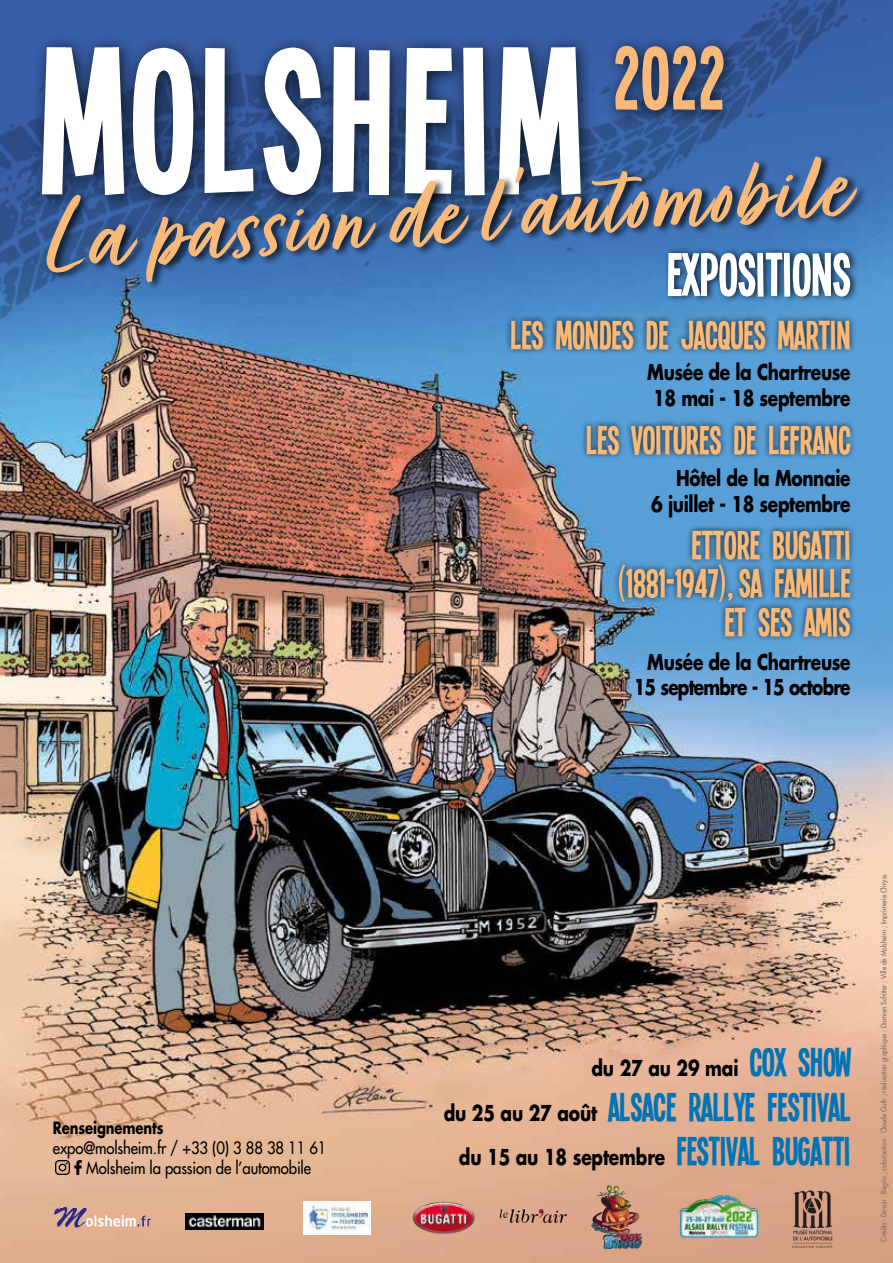
<style>
.page{position:relative;width:893px;height:1263px;background:#fff}
.page>*{position:absolute;margin:0;border:0;box-sizing:border-box;transform-origin:0 0}
.t1{font:222.9px "Single Sleeve";letter-spacing:.025em;color:#fff}
.t2{font:113.55px "Fave Script Bold Pro";color:#f9b979}
.t3{font:96.9px "Single Sleeve";color:#f9b979}
.t4{font:66px "Single Sleeve";color:#fff}
.t5{font:43.65px/38.4px "Single Sleeve";color:#f9b979;text-align:right}
.t6{font:43.65px "Single Sleeve";color:#0074b7}
.t7{font:700 21.3px/25.5px "Futura Std";letter-spacing:-.02em;color:#000;scale:.8 1}
.t8{font:700 21.3px/25.5px "Futura Std";letter-spacing:-.05em;color:#000;text-align:right;scale:.8 1}
.t9{font:500 16.65px/20px "Futura Std";letter-spacing:-.01em;color:#000;scale:.9 1}
.t10{font:700 16.65px "Futura Std";letter-spacing:-.01em;color:#000;scale:.8 1}
.t11{font:500 7.5px "Futura Std";letter-spacing:-.01em;color:#706f6f;scale:.9 1}
.s1{font-family:"Single Sleeve";font-weight:400;font-size:43.65px;color:#0074b7}
.s2{font-family:"Futura Std";font-weight:700;font-size:21.3px;color:#000}
</style>
<div class="page">
<img style="left:0;top:440px;width:893px;height:823px">
<img style="left:0;top:0;width:893px;height:440px">
<div style="left:504px;top:314px;width:353px;height:329px;background:#000;opacity:.75"></div>
<div style="left:664px;top:246px;width:196px;height:57px;background:#000;opacity:.75"></div>
<div style="left:29px;top:34px;width:570px;height:180px;background:#000;opacity:.75"></div>
<div style="left:45px;top:153px;width:824px;height:138px;background:#000;opacity:.75"></div>
<div style="left:604px;top:35px;width:135px;height:90px;background:#000;opacity:.75"></div>
<img style="left:793px;top:1190px;width:40px;height:58px">
<img style="left:678px;top:1194px;width:82px;height:44px">
<img style="left:406px;top:1198px;width:73px;height:42px">
<img style="left:47px;top:1198px;width:110px;height:39px">
<img style="left:304px;top:1201px;width:67px;height:33px">
<img style="left:186px;top:1214px;width:77px;height:15px">
<img style="left:499px;top:1207px;width:68px;height:18px">
<img style="left:585px;top:1183px;width:58px;height:66px">
<img style="left:55px;top:1160px;width:14px;height:14px">
<img style="left:71px;top:1160px;width:14px;height:14px">
<h3 class="t3" style="left:614px;top:23px;width:112px">2022</h3>
<h1 class="t1" style="left:41px;top:-6px;width:543px">MOLSHEIM</h1>
<h2 class="t2" style="left:42px;top:178px;width:806px;rotate:-4deg">La passion de l’automobile</h2>
<h3 class="t4" style="left:667px;top:237px;width:186px">EXPOSITIONS</h3>
<h3 class="t5" style="left:510px;top:315px;width:342px">LES MONDES DE JACQUES MARTIN</h3>
<p class="t7" style="left:647px;top:359px;width:256px">Musée de la Chartreuse<br>18 mai - 18 septembre</p>
<h3 class="t5" style="left:586px;top:420px;width:266px">LES VOITURES DE LEFRANC</h3>
<p class="t7" style="left:651px;top:465px;width:251px;text-align:right">Hôtel de la Monnaie<br>6 juillet - 18 septembre</p>
<h3 class="t5" style="left:617px;top:525px;width:235px">ETTORE BUGATTI (1881-1947),SA FAMILLE<br>ET SES AMIS</h3>
<p class="t8" style="left:634px;top:648px;width:273px">Musée de la Chartreuse<br>15 septembre - 15 octobre</p>
<p class="t10" style="left:53px;top:1117px;width:140px">Renseignements</p>
<p class="t9" style="left:86px;top:1138px;width:268px;text-indent:-33px">expo@molsheim.fr / +33 (0) 3 88 38 11 61<br>Molsheim la passion de l’automobile</p>
<p class="t7" style="left:591px;top:1055px;width:326px">du 27 au 29 mai <span class="s1">COX SHOW</span></p>
<h3 class="t6" style="left:444px;top:1082px;width:409px"><span class="s2">du 25 au 27 août</span> ALSACE RALLYE FESTIVAL</h3>
<p class="t7" style="left:459px;top:1144px;width:491px">du 15 au 18 septembre <span class="s1">FESTIVAL BUGATTI</span></p>
<p class="t11" style="left:879px;top:1242px;width:410px;rotate:-90deg">Crédits : Dessin : Regric ; colorisation : Claude Guth ; réalisation graphique : Damien Schitter ; Ville de Molsheim ; Imprimerie Chryss</p>
</div>
